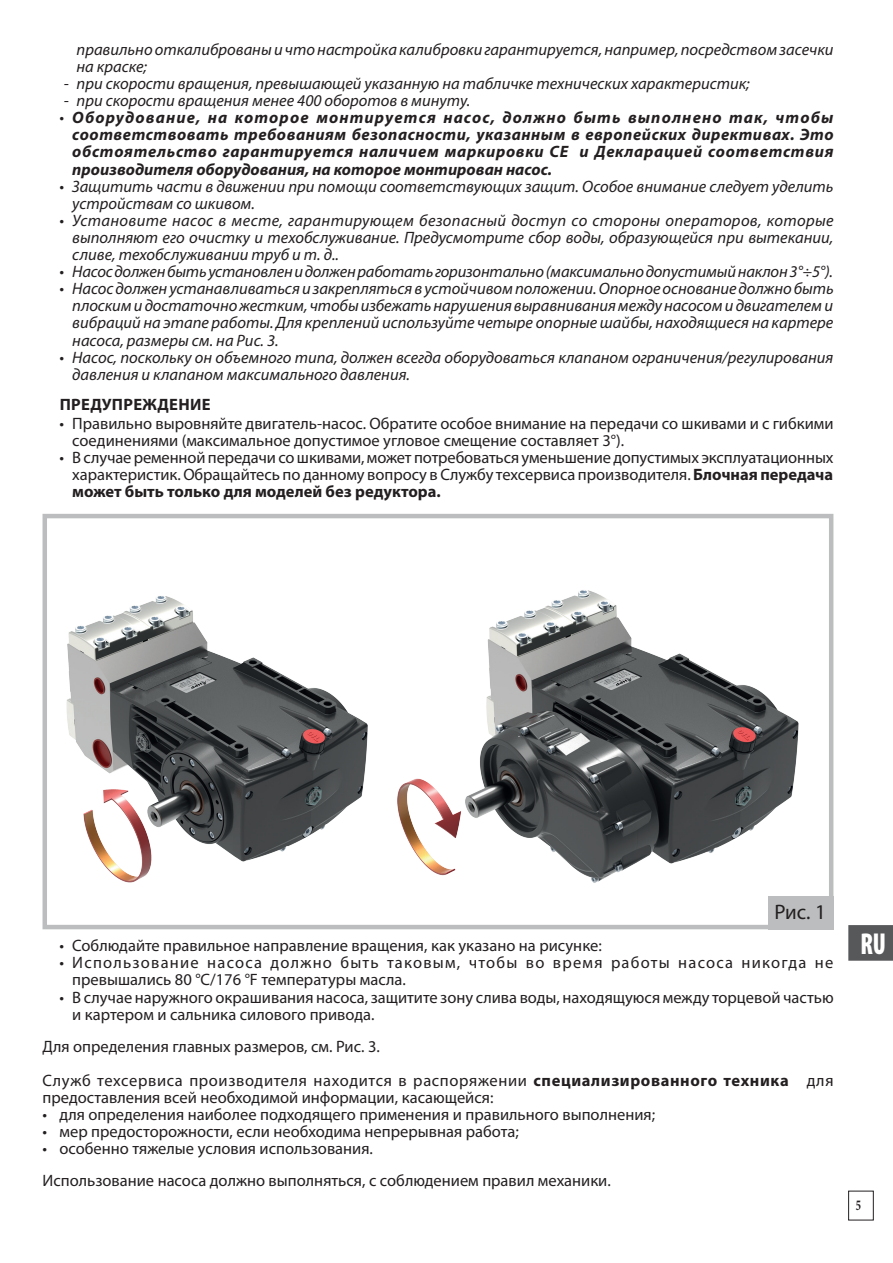
<style>
.page{position:relative;width:893px;height:1263px;background:#fff}
.page>*{position:absolute;margin:0;border:0;box-sizing:border-box;transform-origin:0 0}
.t1{font:900 condensed 30.3px "Myriad Pro";color:#fff;scale:.83 1}
.t2{font:21px "Myriad Pro";color:#231f20}
.t3{font:italic 16.5px/17.1px "Myriad Pro";color:#231f20}
.t4{font:16.5px/17.1px "Myriad Pro";color:#231f20}
.t5{font:italic 700 16.5px/17.1px "Myriad Pro";color:#231f20;text-align:justify}
.t6{font:16.5px/34.2px "Myriad Pro";letter-spacing:.035em;color:#231f20}
.t7{font:16.5px/17.1px "Myriad Pro";letter-spacing:.075em;color:#231f20}
.t8{font:700 16.5px "Myriad Pro";letter-spacing:.02em;color:#231f20}
.t9{font:700 15px "Minion Pro";color:#231f20;scale:.71 1}
.s1{font-weight:400}
.s2{font-weight:700}
</style>
<div class="page">
<div style="left:848px;top:1191px;width:26px;height:29px;border:1px solid #231f20"></div>
<div style="left:43px;top:514px;width:790px;height:415px;border:4px solid #bbbdbe"></div>
<div style="left:768px;top:896px;width:65px;height:33px;background:#bbbdbe"></div>
<img style="left:66px;top:596px;width:302px;height:287px">
<img style="left:397px;top:590px;width:402px;height:293px">
<svg style="left:848px;top:925px;width:45px;height:36px;background:#5a5a5c"></svg>
<p class="t3" style="left:77px;top:41px;width:758px">правильно откалиброваны и что настройка калибровки гарантируется, например, посредством засечки на краске;</p>
<p class="t3" style="left:64px;top:75px;width:687px">- при скорости вращения, превышающей указанную на табличке технических характеристик;</p>
<p class="t3" style="left:64px;top:92px;width:408px">- при скорости вращения менее 400 оборотов в минуту.</p>
<p class="t5" style="left:72px;top:109px;width:763px;text-indent:-13px"><span class="s1">•</span> Оборудование, на которое монтируется насос, должно быть выполнено так, чтобы соответствовать требованиям безопасности, указанным в европейских директивах. Это обстоятельство гарантируется наличием маркировки CE и Декларацией соответствия производителя оборудования, на которое монтирован насос.</p>
<p class="t3" style="left:72px;top:177px;width:763px;text-indent:-13px">• Защитить части в движении при помощи соответствующих защит. Особое внимание следует уделить устройствам со шкивом.</p>
<p class="t3" style="left:72px;top:211px;width:763px;text-align:justify;text-indent:-13px">• Установите насос в месте, гарантирующем безопасный доступ со стороны операторов, которые выполняют его очистку и техобслуживание. Предусмотрите сбор воды, образующейся при вытекании, сливе, техобслуживании труб и т. д..</p>
<p class="t3" style="left:60px;top:263px;width:775px">• Насос должен быть установлен и должен работать горизонтально (максимально допустимый наклон 3°÷5°).</p>
<p class="t3" style="left:72px;top:280px;width:763px;text-align:justify;text-indent:-13px">• Насос должен устанавливаться и закрепляться в устойчивом положении. Опорное основание должно быть плоским и достаточно жестким, чтобы избежать нарушения выравнивания между насосом и двигателем и вибраций на этапе работы. Для креплений используйте четыре опорные шайбы, находящиеся на картере насоса, размеры см. на Рис. 3.</p>
<p class="t3" style="left:72px;top:348px;width:763px;text-indent:-13px">• Насос, поскольку он объемного типа, должен всегда оборудоваться клапаном ограничения/регулирования давления и клапаном максимального давления.</p>
<p class="t8" style="left:60px;top:394px;width:152px">ПРЕДУПРЕЖДЕНИЕ</p>
<p class="t4" style="left:72px;top:415px;width:763px;text-indent:-13px">• Правильно выровняйте двигатель-насос. Обратите особое внимание на передачи со шкивами и с гибкими соединениями (максимальное допустимое угловое смещение составляет 3°).</p>
<p class="t4" style="left:72px;top:449px;width:763px;text-align:justify;text-indent:-13px">• В случае ременной передачи со шкивами, может потребоваться уменьшение допустимых эксплуатационных характеристик. Обращайтесь по данному вопросу в Службу техсервиса производителя. <span class="s2">Блочная передача может быть только для моделей без редуктора.</span></p>
<p class="t2" style="left:774px;top:899px;width:53px">Рис. 1</p>
<p class="t4" style="left:60px;top:937px;width:544px">• Соблюдайте правильное направление вращения, как указано на рисунке:</p>
<p class="t7" style="left:72px;top:954px;width:763px;text-indent:-13px">• Использование насоса должно быть таковым, чтобы во время работы насоса никогда не превышались 80 °C/176 °F температуры масла.</p>
<p class="t4" style="left:72px;top:988px;width:763px;text-indent:-13px">• В случае наружного окрашивания насоса, защитите зону слива воды, находящуюся между торцевой частью и картером и сальника силового привода.</p>
<p class="t6" style="left:43px;top:1029px;width:792px">Для определения главных размеров, см. Рис. 3.<br>Служб техсервиса производителя находится в распоряжении <span class="s2">специализированного техника</span> для</p>
<p class="t4" style="left:43px;top:1089px;width:453px">предоставления всей необходимой информации, касающейся:</p>
<p class="t4" style="left:43px;top:1106px;width:614px">• для определения наиболее подходящего применения и правильного выполнения;</p>
<p class="t4" style="left:43px;top:1123px;width:478px">• мер предосторожности, если необходима непрерывная работа;</p>
<p class="t4" style="left:43px;top:1132px;width:570px;line-height:32.1px">• особенно тяжелые условия использования.<br>Использование насоса должно выполняться, с соблюдением правил механики.</p>
<h1 class="t1" style="left:861px;top:924px;width:32px">RU</h1>
<p class="t9" style="left:856px;top:1194px;width:9px">5</p>
</div>
